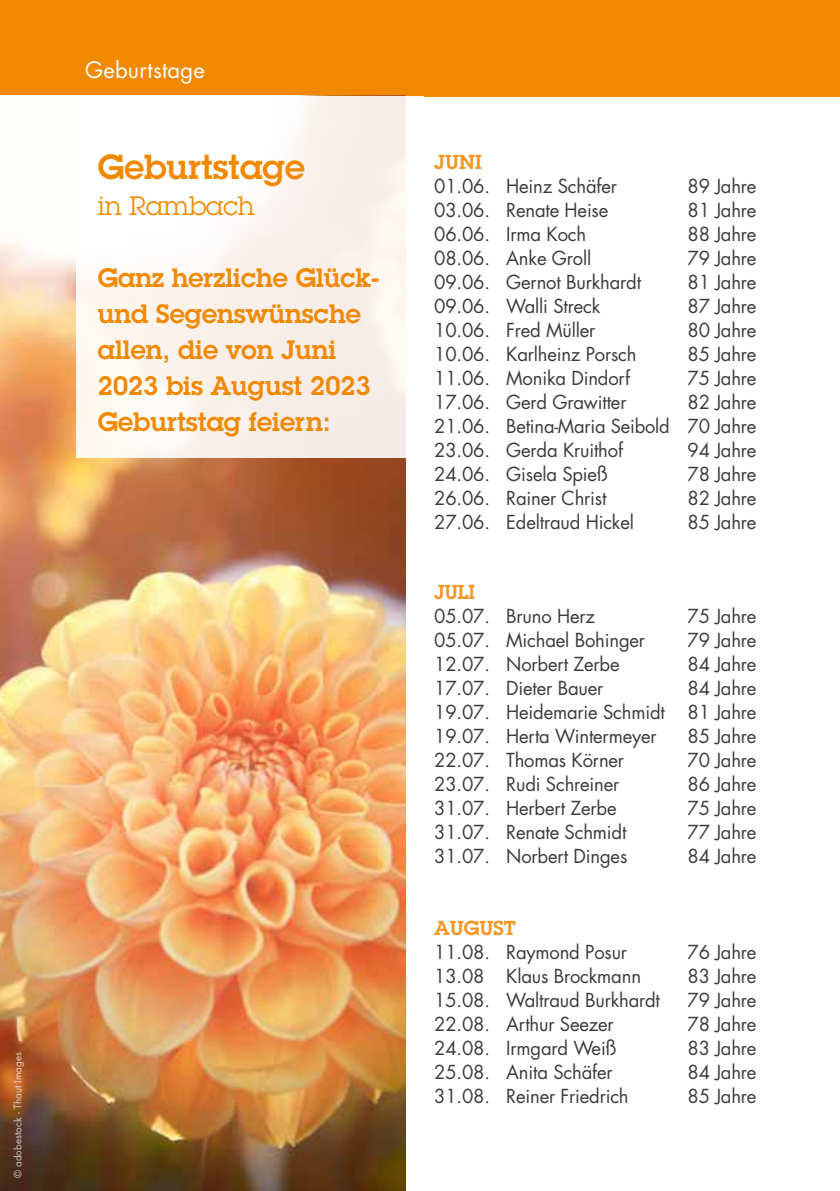
<style>
.page{position:relative;width:840px;height:1191px;background:#fff}
.page>*{position:absolute;margin:0;border:0;box-sizing:border-box;transform-origin:0 0}
.t1{font:600 34px "Lubalin Graph";color:#f08900}
.t2{font:600 26px/36px "Lubalin Graph";color:#f08900}
.t3{font:26px "Lubalin Graph";color:#f08900}
.t4{font:800 24px "Rotis Sans Serif";color:#fff}
.t5{font:22px "Futura";letter-spacing:.01em;color:#fff}
.t6{font:600 19.8px "Lubalin Graph";color:#f39625}
.t7{font:18.8px/24px "Futura";letter-spacing:-.01em;color:#3c3c3b;text-align:justify}
.t8{font:10px "Futura";letter-spacing:.01em;color:#fff}
</style>
<div class="page">
<div style="left:0;top:0;width:839px;height:96px;background:#f08900"></div>
<img style="left:0;top:241px;width:405px;height:950px">
<svg style="left:77px;top:96px;width:347px;height:362px;fill:#fbf5ef"></svg>
<p class="t8" style="left:11px;top:1178px;width:128px;rotate:-90deg">© adobestock - Thaut Images</p>
<p class="t5" style="left:85px;top:55px;width:121px">Geburtstage</p>
<p class="t4" style="left:84px;top:62px;width:66px">Thema</p>
<h1 class="t1" style="left:98px;top:144px;width:208px">Geburtstage</h1>
<h2 class="t3" style="left:98px;top:189px;width:158px">in Rambach</h2>
<h2 class="t2" style="left:98px;top:259px;width:283px">Ganz herzliche Glück&shy;und Segenswünsche allen, die von Juni<br>2023 bis August 2023<br>Geburtstag feiern:</h2>
<p class="t6" style="left:434px;top:149px;width:49px">JUNI</p>
<p class="t7" style="left:434px;top:174px;width:184px">01.06. Heinz Schäfer</p>
<p class="t7" style="left:687px;top:174px;width:70px">89 Jahre</p>
<p class="t7" style="left:434px;top:198px;width:176px">03.06. Renate Heise</p>
<p class="t7" style="left:687px;top:198px;width:70px">81 Jahre</p>
<p class="t7" style="left:434px;top:222px;width:153px">06.06. Irma Koch</p>
<p class="t7" style="left:687px;top:222px;width:70px">88 Jahre</p>
<p class="t7" style="left:434px;top:246px;width:158px">08.06. Anke Groll</p>
<p class="t7" style="left:687px;top:246px;width:70px">79 Jahre</p>
<p class="t7" style="left:434px;top:270px;width:208px">09.06. Gernot Burkhardt</p>
<p class="t7" style="left:687px;top:270px;width:70px">81 Jahre</p>
<p class="t7" style="left:434px;top:294px;width:168px">09.06. Walli Streck</p>
<p class="t7" style="left:687px;top:294px;width:70px">87 Jahre</p>
<p class="t7" style="left:434px;top:318px;width:163px">10.06. Fred Müller</p>
<p class="t7" style="left:687px;top:318px;width:70px">80 Jahre</p>
<p class="t7" style="left:434px;top:342px;width:204px">10.06. Karlheinz Porsch</p>
<p class="t7" style="left:687px;top:342px;width:70px">85 Jahre</p>
<p class="t7" style="left:434px;top:366px;width:197px">11.06. Monika Dindorf</p>
<p class="t7" style="left:687px;top:366px;width:70px">75 Jahre</p>
<p class="t7" style="left:434px;top:390px;width:194px">17.06. Gerd Grawitter</p>
<p class="t7" style="left:434px;top:390px;width:324px;text-indent:253px">82 Jahre 21.06. Betina-Maria Seibold 70 Jahre 23.06. Gerda Kruithof</p>
<p class="t7" style="left:687px;top:438px;width:70px">94 Jahre</p>
<p class="t7" style="left:434px;top:462px;width:175px">24.06. Gisela Spieß</p>
<p class="t7" style="left:687px;top:462px;width:70px">78 Jahre</p>
<p class="t7" style="left:434px;top:486px;width:174px">26.06. Rainer Christ</p>
<p class="t7" style="left:687px;top:486px;width:70px">82 Jahre</p>
<p class="t7" style="left:434px;top:510px;width:201px">27.06. Edeltraud Hickel</p>
<p class="t7" style="left:687px;top:510px;width:70px">85 Jahre</p>
<p class="t6" style="left:434px;top:578px;width:42px">JULI</p>
<p class="t7" style="left:434px;top:603px;width:162px">05.07. Bruno Herz</p>
<p class="t7" style="left:687px;top:603px;width:70px">75 Jahre</p>
<p class="t7" style="left:434px;top:627px;width:212px">05.07. Michael Bohinger</p>
<p class="t7" style="left:687px;top:627px;width:70px">79 Jahre</p>
<p class="t7" style="left:434px;top:651px;width:187px">12.07. Norbert Zerbe</p>
<p class="t7" style="left:687px;top:651px;width:70px">84 Jahre</p>
<p class="t7" style="left:434px;top:675px;width:170px">17.07. Dieter Bauer</p>
<p class="t7" style="left:434px;top:675px;width:324px;text-indent:253px">84 Jahre 19.07. Heidemarie Schmidt 81 Jahre 19.07. Herta Wintermeyer</p>
<p class="t7" style="left:687px;top:723px;width:70px">85 Jahre</p>
<p class="t7" style="left:434px;top:747px;width:191px">22.07. Thomas Körner</p>
<p class="t7" style="left:687px;top:747px;width:70px">70 Jahre</p>
<p class="t7" style="left:434px;top:771px;width:187px">23.07. Rudi Schreiner</p>
<p class="t7" style="left:687px;top:771px;width:70px">86 Jahre</p>
<p class="t7" style="left:434px;top:795px;width:184px">31.07. Herbert Zerbe</p>
<p class="t7" style="left:687px;top:795px;width:70px">75 Jahre</p>
<p class="t7" style="left:434px;top:819px;width:194px">31.07. Renate Schmidt</p>
<p class="t7" style="left:687px;top:819px;width:70px">77 Jahre</p>
<p class="t7" style="left:434px;top:843px;width:195px">31.07. Norbert Dinges</p>
<p class="t7" style="left:687px;top:843px;width:70px">84 Jahre</p>
<p class="t6" style="left:434px;top:914px;width:83px">AUGUST</p>
<p class="t7" style="left:434px;top:939px;width:194px">11.08. Raymond Posur</p>
<p class="t7" style="left:687px;top:939px;width:70px">76 Jahre</p>
<p class="t7" style="left:434px;top:963px;width:208px">13.08 Klaus Brockmann</p>
<p class="t7" style="left:687px;top:963px;width:70px">83 Jahre</p>
<p class="t7" style="left:434px;top:987px;width:227px">15.08. Waltraud Burkhardt</p>
<p class="t7" style="left:687px;top:987px;width:70px">79 Jahre</p>
<p class="t7" style="left:434px;top:1011px;width:181px">22.08. Arthur Seezer</p>
<p class="t7" style="left:687px;top:1011px;width:70px">78 Jahre</p>
<p class="t7" style="left:434px;top:1035px;width:183px">24.08. Irmgard Weiß</p>
<p class="t7" style="left:687px;top:1035px;width:70px">83 Jahre</p>
<p class="t7" style="left:434px;top:1059px;width:180px">25.08. Anita Schäfer</p>
<p class="t7" style="left:687px;top:1059px;width:70px">84 Jahre</p>
<p class="t7" style="left:434px;top:1083px;width:196px">31.08. Reiner Friedrich</p>
<p class="t7" style="left:687px;top:1083px;width:70px">85 Jahre</p>
</div>
